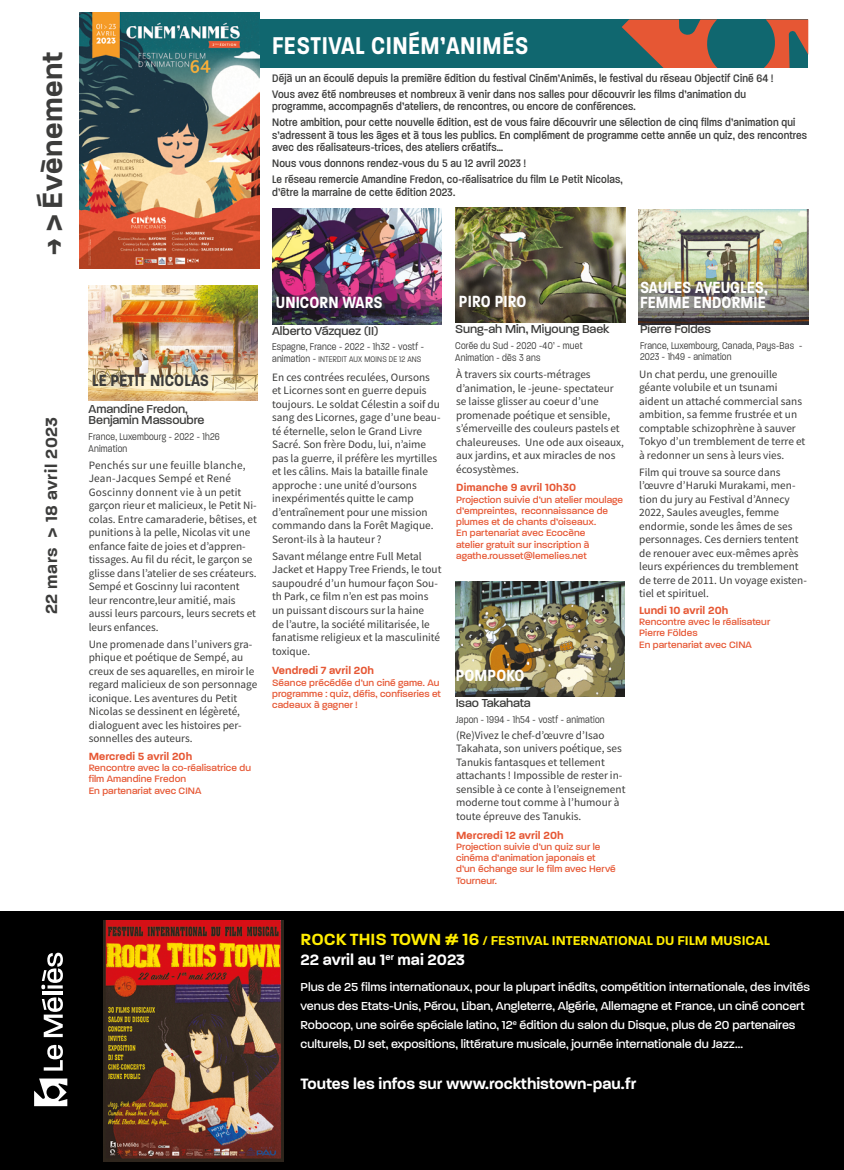
<style>
.page{position:relative;width:844px;height:1170px;background:#fff}
.page>*{position:absolute;margin:0;border:0;box-sizing:border-box;transform-origin:0 0}
.t1{font:600 30px "Paralucent";letter-spacing:.02em;color:#3c3c3b}
.t2{font:600 26.25px "Paralucent Condensed";letter-spacing:.02em;color:#fff}
.t3{font:600 17.5px/15px "Paralucent Condensed";letter-spacing:.01em;color:#fff}
.t4{font:600 17.5px "Paralucent";letter-spacing:.03em;color:#3c3c3b}
.t5{font:600 17.5px "Paralucent Condensed";letter-spacing:.01em;color:#3c3c3b}
.t6{font:600 16.25px "Paralucent";color:#fff}
.t7{font:600 13.75px "Paralucent";color:#ffed00}
.t8{font:500 12.5px/18.8px "Paralucent";color:#fff}
.t9{font:500 12.5px/11.2px "Paralucent";letter-spacing:-.005em;color:#3c3c3b}
.t10{font:500 11.75px/16px "Paralucent Condensed";letter-spacing:.01em;color:#3c3c3b;scale:1.06 1}
.t11{font:11.25px/13.5px "Source Sans Variable";color:#3c3c3b}
.t12{font:600 11.25px "Paralucent";letter-spacing:.01em;color:#e65734}
.t13{font:300 10.62px/11.9px "Paralucent Condensed";letter-spacing:.02em;color:#3c3c3b}
.t14{font:500 10px/11.2px "Paralucent";letter-spacing:.01em;color:#e65734}
.t15{font:300 8.75px "Paralucent Condensed";letter-spacing:.02em;color:#3c3c3b}
.s1{font-size:10.62px}
.s2{font-size:17.5px}
</style>
<div class="page">
<div style="left:0;top:911px;width:843px;height:258px;background:#000"></div>
<svg style="left:34px;top:1078px;width:33px;height:28px"></svg>
<svg style="left:44px;top:1044px;width:19px;height:26px"></svg>
<svg style="left:42px;top:997px;width:21px;height:39px"></svg>
<hr style="left:42px;top:991px;width:21px;height:3px;background:#fff">
<svg style="left:41px;top:952px;width:22px;height:37px"></svg>
<img style="left:104px;top:920px;width:179px;height:240px">
<div style="left:88px;top:19px;width:719px;height:49px;background:#10676f"></div>
<svg style="left:621px;top:19px;width:187px;height:49px"></svg>
<img style="left:88px;top:285px;width:169px;height:115px">
<img style="left:272px;top:209px;width:169px;height:115px">
<img style="left:638px;top:209px;width:170px;height:115px">
<img style="left:455px;top:207px;width:170px;height:115px">
<img style="left:80px;top:12px;width:179px;height:256px">
<img style="left:455px;top:581px;width:169px;height:115px">
<h1 class="t1" style="left:34px;top:256px;width:206px;rotate:-90deg">→&gt; Évènement</h1>
<h3 class="t4" style="left:41px;top:614px;width:198px;rotate:-90deg">22 mars &gt; 18 avril 2023</h3>
<h2 class="t2" style="left:272px;top:30px;width:257px">FESTIVAL CINÉM’ANIMÉS</h2>
<p class="t10" style="left:272px;top:70px;width:474px">Déjà un an écoulé depuis la première édition du festival Ciném’Animés, le festival du réseau Objectif Ciné 64 !<br>Vous avez été nombreuses et nombreux à venir dans nos salles pour découvrir les films d’animation du</p>
<p class="t10" style="left:272px;top:98px;width:495px">programme, accompagnés d’ateliers, de rencontres, ou encore de conférences.<br>Notre ambition, pour cette nouvelle édition, est de vous faire découvrir une sélection de cinq films d’animation qui</p>
<p class="t10" style="left:272px;top:129px;width:506px;line-height:12.5px">s’adressent à tous les âges et à tous les publics. En complément de programme cette année un quiz, des rencontres avec des réalisateurs-trices, des ateliers créatifs…</p>
<p class="t10" style="left:272px;top:156px;width:332px">Nous vous donnons rendez-vous du 5 au 12 avril 2023 !<br>Le réseau remercie Amandine Fredon, co-réalisatrice du film Le Petit Nicolas,</p>
<p class="t10" style="left:272px;top:184px;width:174px">d’être la marraine de cette édition 2023.</p>
<h3 class="t5" style="left:92px;top:370px;width:118px">LE PETIT NICOLAS</h3>
<p class="t9" style="left:89px;top:403px;width:117px">Amandine Fredon,<br>Benjamin Massoubre</p>
<p class="t13" style="left:89px;top:430px;width:133px">France, Luxembourg - 2022 - 1h26<br>Animation</p>
<p class="t11" style="left:89px;top:458px;width:170px">Penchés sur une feuille blanche, Jean-Jacques Sempé et René Goscinny donnent vie à un petit garçon rieur et malicieux, le Petit Ni&shy;colas. Entre camaraderie, bêtises, et punitions à la pelle, Nicolas vit une enfance faite de joies et d’appren&shy;tissages. Au fil du récit, le garçon se glisse dans l’atelier de ses créateurs.<br>Sempé et Goscinny lui racontent leur rencontre,leur amitié, mais aussi leurs parcours, leurs secrets et leurs enfances.</p>
<p class="t11" style="left:89px;top:637px;width:170px">Une promenade dans l’univers gra&shy;phique et poétique de Sempé, au creux de ses aquarelles, en miroir le regard malicieux de son personnage iconique. Les aventures du Petit<br>Nicolas se dessinent en légèreté, dialoguent avec les histoires per&shy;sonnelles des auteurs.</p>
<p class="t12" style="left:89px;top:749px;width:105px">Mercredi 5 avril 20h</p>
<p class="t14" style="left:89px;top:762px;width:164px">Rencontre avec la co-réalisatrice du film Amandine Fredon<br>En partenariat avec CINA</p>
<h3 class="t3" style="left:276px;top:295px;width:108px">UNICORN WARS</h3>
<p class="t9" style="left:272px;top:325px;width:108px">Alberto Vázquez (II)</p>
<p class="t13" style="left:272px;top:341px;width:153px">Espagne, France - 2022 - 1h32 - vostf -</p>
<p class="t15" style="left:272px;top:354px;width:151px"><span class="s1">animation -</span> INTERDIT AUX MOINS DE 12 ANS</p>
<p class="t11" style="left:272px;top:370px;width:170px">En ces contrées reculées, Oursons et Licornes sont en guerre depuis toujours. Le soldat Célestin a soif du sang des Licornes, gage d’une beau&shy;té éternelle, selon le Grand Livre Sacré. Son frère Dodu, lui, n’aime pas la guerre, il préfère les myrtilles et les câlins. Mais la bataille finale approche : une unité d’oursons inexpérimentés quitte le camp d’entraînement pour une mission commando dans la Forêt Magique.<br>Seront-ils à la hauteur ?</p>
<p class="t11" style="left:272px;top:549px;width:171px">Savant mélange entre Full Metal<br>Jacket et Happy Tree Friends, le tout saupoudré d’un humour façon Sou&shy;th Park, ce film n’en est pas moins un puissant discours sur la haine<br>de l’autre, la société militarisée, le fanatisme religieux et la masculinité toxique.</p>
<p class="t12" style="left:272px;top:663px;width:103px">Vendredi 7 avril 20h</p>
<p class="t14" style="left:272px;top:676px;width:170px">Séance précédée d’un ciné game. Au programme : quiz, défis, confiseries et cadeaux à gagner !</p>
<h3 class="t3" style="left:459px;top:293px;width:69px">PIRO PIRO</h3>
<p class="t9" style="left:455px;top:323px;width:156px">Sung-ah Min, Miyoung Baek</p>
<p class="t13" style="left:455px;top:339px;width:129px">Corée du Sud - 2020 -40’ - muet<br>Animation - dès 3 ans</p>
<p class="t11" style="left:456px;top:368px;width:169px">À travers six courts-métrages d’animation, le -jeune- spectateur se laisse glisser au coeur d’une promenade poétique et sensible, s’émerveille des couleurs pastels et chaleureuses. Une ode aux oiseaux, aux jardins, et aux miracles de nos écosystèmes.</p>
<p class="t12" style="left:456px;top:481px;width:122px">Dimanche 9 avril 10h30</p>
<p class="t14" style="left:456px;top:494px;width:168px">Projection suivie d’un atelier moulage d’empreintes, reconnaissance de plumes et de chants d’oiseaux.<br>En partenariat avec Ecocène<br>atelier gratuit sur inscription à agathe.rousset@lemelies.net</p>
<h3 class="t3" style="left:455px;top:667px;width:70px">POMPOKO</h3>
<p class="t9" style="left:455px;top:697px;width:77px">Isao Takahata</p>
<p class="t13" style="left:455px;top:713px;width:150px">Japon - 1994 - 1h54 - vostf - animation</p>
<p class="t11" style="left:456px;top:728px;width:171px">(Re)Vivez le chef-d’œuvre d’Isao Takahata, son univers poétique, ses Tanukis fantasques et tellement attachants ! Impossible de rester in&shy;sensible à ce conte à l’enseignement moderne tout comme à l’humour à toute épreuve des Tanukis.</p>
<p class="t12" style="left:456px;top:828px;width:109px">Mercredi 12 avril 20h</p>
<p class="t14" style="left:456px;top:840px;width:161px">Projection suivie d’un quiz sur le cinéma d’animation japonais et d’un échange sur le film avec Hervé<br>Tourneur.</p>
<h3 class="t3" style="left:640px;top:280px;width:129px">SAULES AVEUGLES,<br>FEMME ENDORMIE</h3>
<p class="t9" style="left:640px;top:323px;width:72px">Pierre Foldes</p>
<p class="t13" style="left:640px;top:339px;width:163px">France, Luxembourg, Canada, Pays-Bas -<br>2023 - 1h49 - animation</p>
<p class="t11" style="left:639px;top:367px;width:168px">Un chat perdu, une grenouille géante volubile et un tsunami aident un attaché commercial sans ambition, sa femme frustrée et un comptable schizophrène à sauver<br>Tokyo d’un tremblement de terre et à redonner un sens à leurs vies.</p>
<p class="t11" style="left:639px;top:465px;width:169px">Film qui trouve sa source dans l’œuvre d’Haruki Murakami, men&shy;tion du jury au Festival d’Annecy<br>2022, Saules aveugles, femme endormie, sonde les âmes de ses personnages. Ces derniers tentent de renouer avec eux-mêmes après leurs expériences du tremblement de terre de 2011. Un voyage existen&shy;tiel et spirituel.</p>
<p class="t12" style="left:639px;top:603px;width:91px">Lundi 10 avril 20h</p>
<p class="t14" style="left:639px;top:616px;width:132px">Rencontre avec le réalisateur<br>Pierre Földes<br>En partenariat avec CINA</p>
<p class="t7" style="left:300px;top:932px;width:471px"><span class="s2">ROCK THIS TOWN # 16</span> / FESTIVAL INTERNATIONAL DU FILM MUSICAL</p>
<h3 class="t6" style="left:300px;top:950px;width:166px">22 avril au 1<sup>er</sup> mai 2023</h3>
<p class="t8" style="left:300px;top:977px;width:510px">Plus de 25 films internationaux, pour la plupart inédits, compétition internationale, des invités venus des Etats-Unis, Pérou, Liban, Angleterre, Algérie, Allemagne et France, un ciné concert Robocop, une soirée spéciale latino, 12<sup>e</sup> édition du salon du Disque, plus de 20 partenaires culturels, DJ set, expositions, littérature musicale, journée internationale du Jazz…</p>
<h3 class="t6" style="left:300px;top:1073px;width:337px">Toutes les infos sur www.rockthistown-pau.fr</h3>
</div>
